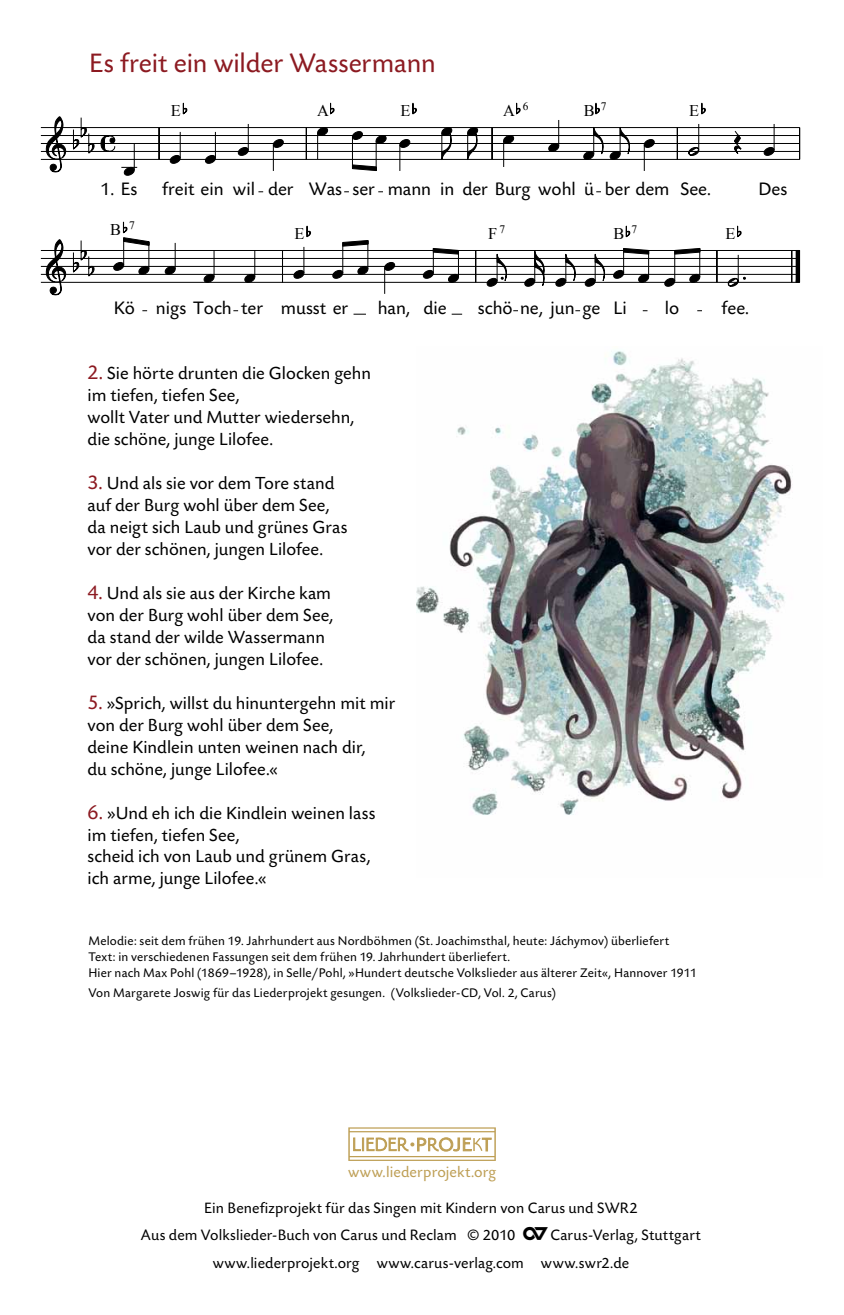
<style>
.page{position:relative;width:844px;height:1315px;background:#fff}
.page>*{position:absolute;margin:0;border:0;box-sizing:border-box;transform-origin:0 0}
.t1{font:28px "Today SB";letter-spacing:-.005em;color:#8c1a21}
.t2{font:18.9px "Today SB";color:#000}
.t3{font:18.38px/21.9px "Today SB";color:#000}
.t4{font:16.28px "Times New Roman";color:#000}
.t5{font:15.92px "Today SB";letter-spacing:.005em;color:#be9f55}
.t6{font:15.75px/27.5px "Today SB";letter-spacing:.01em;color:#000;text-align:center}
.t7{font:13.12px/15.8px "Today SB";letter-spacing:.015em;color:#000}
.t8{font:11.38px "Times New Roman";color:#000}
.s1{font-size:21px;color:#8c1a21}
.s2{font-family:"Carus Logo"}
</style>
<div class="page">
<svg style="left:348px;top:1127px;width:147px;height:34px"></svg>
<img style="left:416px;top:351px;width:376px;height:464px">
<hr style="left:41px;top:282px;width:758px;height:1px;background:#000">
<hr style="left:41px;top:274px;width:758px;height:1px;background:#000">
<hr style="left:41px;top:266px;width:758px;height:1px;background:#000">
<hr style="left:41px;top:258px;width:758px;height:1px;background:#000">
<hr style="left:41px;top:250px;width:758px;height:1px;background:#000">
<svg style="left:45px;top:239px;width:50px;height:57px"></svg>
<svg style="left:164px;top:243px;width:12px;height:32px"></svg>
<svg style="left:203px;top:251px;width:12px;height:32px"></svg>
<svg style="left:244px;top:251px;width:12px;height:32px"></svg>
<hr style="left:282px;top:250px;width:1px;height:32px;background:#000">
<svg style="left:353px;top:314px;width:13px;height:1px"></svg>
<svg style="left:332px;top:240px;width:37px;height:39px"></svg>
<svg style="left:383px;top:262px;width:12px;height:32px"></svg>
<svg style="left:422px;top:248px;width:37px;height:35px"></svg>
<hr style="left:475px;top:250px;width:1px;height:32px;background:#000">
<svg style="left:486px;top:253px;width:21px;height:34px"></svg>
<svg style="left:513px;top:251px;width:32px;height:60px"></svg>
<svg style="left:554px;top:253px;width:51px;height:58px"></svg>
<svg style="left:663px;top:248px;width:37px;height:39px"></svg>
<hr style="left:716px;top:250px;width:1px;height:32px;background:#000">
<svg style="left:727px;top:255px;width:19px;height:32px"></svg>
<svg style="left:790px;top:250px;width:10px;height:33px"></svg>
<div style="left:795px;top:250px;width:4px;height:33px;border:1px solid #000"></div>
<hr style="left:41px;top:159px;width:758px;height:1px;background:#000">
<hr style="left:41px;top:151px;width:758px;height:1px;background:#000">
<hr style="left:41px;top:143px;width:758px;height:1px;background:#000">
<hr style="left:41px;top:135px;width:758px;height:1px;background:#000">
<hr style="left:41px;top:127px;width:758px;height:1px;background:#000">
<svg style="left:45px;top:116px;width:92px;height:60px"></svg>
<hr style="left:158px;top:128px;width:1px;height:31px;background:#000">
<hr style="left:159px;top:128px;width:1px;height:31px;background:#000">
<svg style="left:169px;top:132px;width:12px;height:32px"></svg>
<svg style="left:204px;top:132px;width:12px;height:32px"></svg>
<svg style="left:237px;top:124px;width:12px;height:32px"></svg>
<svg style="left:272px;top:139px;width:12px;height:32px"></svg>
<hr style="left:306px;top:128px;width:1px;height:31px;background:#000">
<svg style="left:351px;top:131px;width:12px;height:9px"></svg>
<hr style="left:352px;top:137px;width:1px;height:32px;background:#000">
<svg style="left:351px;top:164px;width:26px;height:7px"></svg>
<svg style="left:375px;top:136px;width:12px;height:7px"></svg>
<hr style="left:375px;top:141px;width:1px;height:30px;background:#000">
<svg style="left:399px;top:139px;width:11px;height:32px"></svg>
<svg style="left:441px;top:127px;width:11px;height:33px"></svg>
<svg style="left:466px;top:127px;width:12px;height:33px"></svg>
<hr style="left:491px;top:128px;width:1px;height:31px;background:#000">
<svg style="left:502px;top:136px;width:12px;height:31px"></svg>
<svg style="left:547px;top:120px;width:12px;height:32px"></svg>
<svg style="left:643px;top:139px;width:12px;height:32px"></svg>
<hr style="left:676px;top:128px;width:1px;height:31px;background:#000">
<svg style="left:733px;top:131px;width:10px;height:29px"></svg>
<svg style="left:763px;top:124px;width:11px;height:32px"></svg>
<hr style="left:798px;top:128px;width:1px;height:31px;background:#000">
<hr style="left:799px;top:128px;width:1px;height:31px;background:#000">
<svg style="left:182px;top:103px;width:6px;height:12px"></svg>
<svg style="left:412px;top:103px;width:5px;height:12px"></svg>
<svg style="left:686px;top:103px;width:20px;height:53px"></svg>
<svg style="left:316px;top:103px;width:19px;height:56px"></svg>
<svg style="left:516px;top:103px;width:5px;height:12px"></svg>
<svg style="left:582px;top:103px;width:48px;height:57px"></svg>
<svg style="left:293px;top:226px;width:18px;height:53px"></svg>
<svg style="left:612px;top:226px;width:37px;height:57px"></svg>
<svg style="left:109px;top:222px;width:41px;height:53px"></svg>
<svg style="left:737px;top:226px;width:4px;height:12px"></svg>
<h1 class="t1" style="left:89px;top:48px;width:348px">Es freit ein wilder Wassermann</h1>
<p class="t8" style="left:522px;top:98px;width:7px">6</p>
<p class="t8" style="left:600px;top:98px;width:7px">7</p>
<p class="t4" style="left:171px;top:99px;width:11px">E</p>
<p class="t4" style="left:317px;top:99px;width:13px">A</p>
<p class="t4" style="left:400px;top:99px;width:11px">E</p>
<p class="t4" style="left:503px;top:99px;width:13px">A</p>
<p class="t4" style="left:583px;top:99px;width:12px">B</p>
<p class="t4" style="left:689px;top:99px;width:11px">E</p>
<p class="t2" style="left:101px;top:179px;width:38px">1. Es</p>
<p class="t2" style="left:162px;top:179px;width:550px">freit ein wil der Was ser mann in der Burg wohl ü ber dem See.</p>
<p class="t2" style="left:758px;top:179px;width:30px">Des</p>
<p class="t8" style="left:129px;top:217px;width:7px">7</p>
<p class="t4" style="left:110px;top:218px;width:12px">B</p>
<p class="t4" style="left:294px;top:222px;width:11px">E</p>
<p class="t4" style="left:488px;top:222px;width:11px">F</p>
<p class="t4" style="left:613px;top:222px;width:12px">B</p>
<p class="t4" style="left:725px;top:222px;width:11px">E</p>
<p class="t8" style="left:499px;top:221px;width:7px">7</p>
<p class="t8" style="left:631px;top:221px;width:7px">7</p>
<p class="t2" style="left:114px;top:298px;width:236px">Kö nigs Toch ter musst er</p>
<p class="t2" style="left:377px;top:298px;width:70px">han, die</p>
<p class="t2" style="left:477px;top:298px;width:151px">schö ne, jun ge Li</p>
<p class="t2" style="left:664px;top:298px;width:16px">lo</p>
<p class="t2" style="left:721px;top:298px;width:29px">fee.</p>
<p class="t3" style="left:88px;top:363px;width:285px"><span class="s1">2.</span> Sie hörte drunten die Glocken gehn im tiefen, tiefen See,<br>wollt Vater und Mutter wiedersehn, die schöne, junge Lilofee.</p>
<p class="t3" style="left:88px;top:473px;width:261px"><span class="s1">3.</span> Und als sie vor dem Tore stand auf der Burg wohl über dem See, da neigt sich Laub und grünes Gras vor der schönen, jungen Lilofee.</p>
<p class="t3" style="left:88px;top:582px;width:247px"><span class="s1">4.</span> Und als sie aus der Kirche kam von der Burg wohl über dem See, da stand der wilde Wassermann vor der schönen, jungen Lilofee.</p>
<p class="t3" style="left:88px;top:692px;width:309px"><span class="s1">5.</span> »Sprich, willst du hinuntergehn mit mir von der Burg wohl über dem See,<br>deine Kindlein unten weinen nach dir,<br>du schöne, junge Lilofee.«</p>
<p class="t3" style="left:88px;top:802px;width:289px"><span class="s1">6.</span> »Und eh ich die Kindlein weinen lass im tiefen, tiefen See,<br>scheid ich von Laub und grünem Gras, ich arme, junge Lilofee.«</p>
<p class="t7" style="left:88px;top:933px;width:610px">Melodie: seit dem frühen 19. Jahrhundert aus Nordböhmen (St. Joachimsthal, heute: Jáchymov) überliefert<br>Text: in verschiedenen Fassungen seit dem frühen 19. Jahrhundert überliefert.<br>Hier nach Max Pohl (1869–1928), in Selle/Pohl, »Hundert deutsche Volkslieder aus älterer Zeit«, Hannover 1911</p>
<p class="t7" style="left:88px;top:985px;width:469px">Von Margarete Joswig für das Liederprojekt gesungen. (Volkslieder-CD, Vol. 2, Carus)</p>
<p class="t5" style="left:348px;top:1163px;width:150px">www.liederprojekt.org</p>
<p class="t6" style="left:141px;top:1194px;width:561px">Ein Benefizprojekt für das Singen mit Kindern von Carus und SWR2<br>Aus dem Volkslieder-Buch von Carus und Reclam © 2010 <span class="s2">C_</span>Carus-Verlag, Stuttgart www.liederprojekt.org www.carus-verlag.com www.swr2.de</p>
</div>
